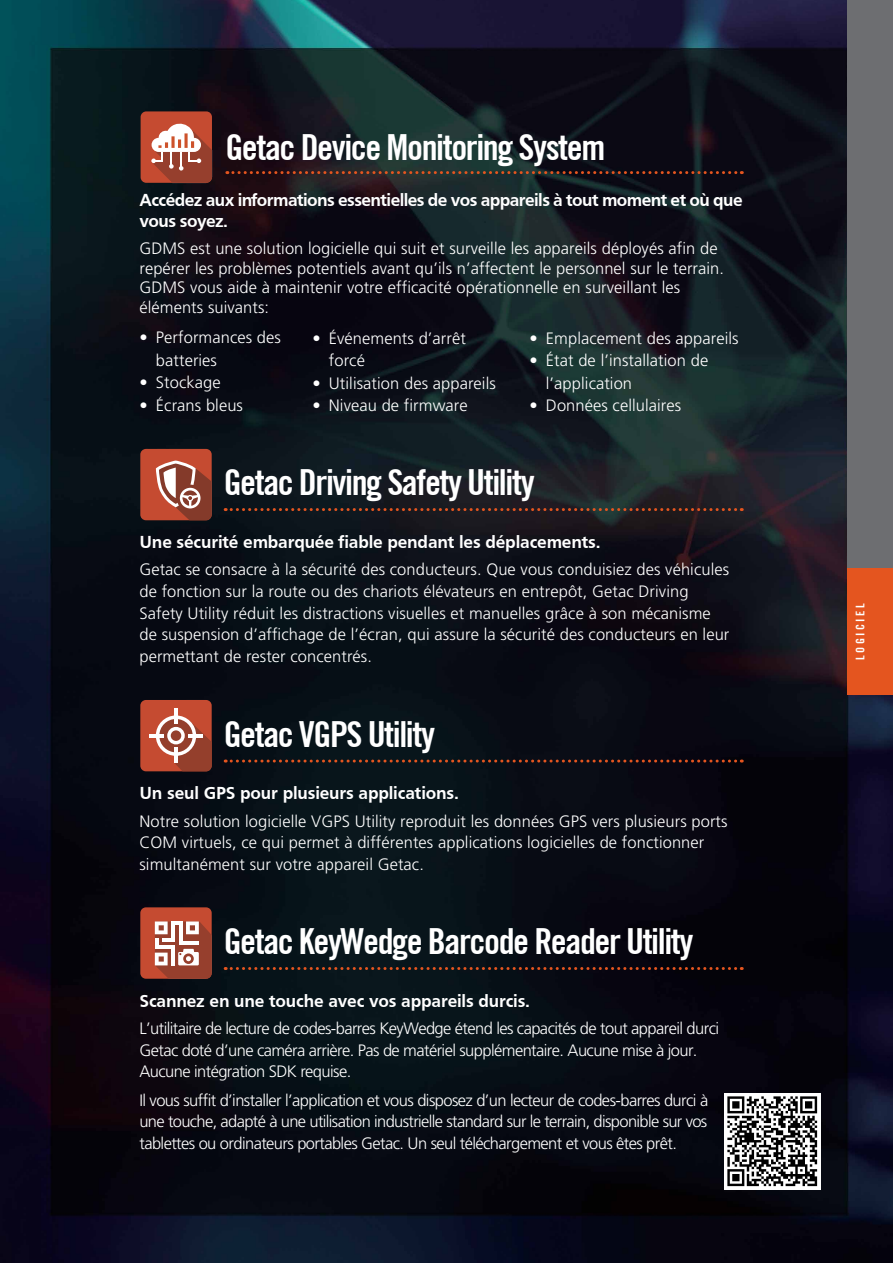
<style>
.page{position:relative;width:893px;height:1263px;background:#fff}
.page>*{position:absolute;margin:0;border:0;box-sizing:border-box;transform-origin:0 0}
.t1{font:700 condensed 36px "Trade Gothic No.20";letter-spacing:-.04em;color:#fff}
.t2{font:700 18px "Frutiger";letter-spacing:-.01em;color:#fff}
.t3{font:700 18px/21px "Frutiger";letter-spacing:-.03em;color:#fff}
.t4{font:300 16.5px/21.8px "Frutiger";letter-spacing:.005em;color:#fff}
.t5{font:300 16.5px/21.8px "Frutiger";letter-spacing:-.035em;color:#fff}
.t6{font:700 condensed 12px "Trade Gothic No.20";letter-spacing:.2em;color:#fff}
</style>
<div class="page">
<img style="left:0;top:0;width:893px;height:1263px">
<img style="left:724px;top:1093px;width:96px;height:96px">
<div style="left:848px;top:567px;width:45px;height:128px;background:#e4551f"></div>
<div style="left:848px;top:0;width:45px;height:567px;background:#6d6e71"></div>
<svg style="left:225px;top:967px;width:517px;height:3px;background:#592818"></svg>
<div style="left:140px;top:907px;width:72px;height:72px;background:#c54b31;border-radius:6px"></div>
<svg style="left:155px;top:921px;width:57px;height:58px;background:#bb8074"></svg>
<svg style="left:225px;top:759px;width:517px;height:3px;background:#4f2518"></svg>
<div style="left:140px;top:700px;width:72px;height:71px;background:#c54b31;border-radius:6px"></div>
<svg style="left:156px;top:715px;width:56px;height:56px"></svg>
<hr style="left:174px;top:748px;width:4px;height:15px;background:#fff">
<hr style="left:149px;top:734px;width:14px;height:3px;background:#fff">
<hr style="left:189px;top:734px;width:14px;height:3px;background:#fff">
<hr style="left:174px;top:709px;width:4px;height:15px;background:#fff">
<svg style="left:225px;top:508px;width:517px;height:3px;background:#643020"></svg>
<div style="left:140px;top:449px;width:72px;height:71px;background:#c54b31;border-radius:6px"></div>
<svg style="left:156px;top:460px;width:56px;height:60px"></svg>
<svg style="left:227px;top:171px;width:515px;height:3px;background:#643220"></svg>
<div style="left:141px;top:111px;width:71px;height:72px;background:#c54b31;border-radius:6px"></div>
<svg style="left:151px;top:123px;width:61px;height:60px"></svg>
<svg style="left:184px;top:133px;width:4px;height:15px"></svg>
<h1 class="t1" style="left:225px;top:125px;width:382px">Getac Device Monitoring System</h1>
<p class="t3" style="left:139px;top:190px;width:605px">Accédez aux informations essentielles de vos appareils à tout moment et où que vous soyez.</p>
<p class="t4" style="left:139px;top:239px;width:586px;line-height:19.5px">GDMS est une solution logicielle qui suit et surveille les appareils déployés afin de repérer les problèmes potentiels avant qu’ils n’affectent le personnel sur le terrain.<br>GDMS vous aide à maintenir votre efficacité opérationnelle en surveillant les éléments suivants:</p>
<p class="t4" style="left:529px;top:327px;width:211px">• Emplacement des appareils</p>
<p class="t4" style="left:546px;top:349px;width:164px;line-height:22.5px;text-indent:-16px">• État de l’installation de l’application</p>
<p class="t4" style="left:529px;top:395px;width:153px">• Données cellulaires</p>
<p class="t4" style="left:329px;top:327px;width:139px;line-height:22.5px;text-indent:-16px">• Événements d’arrêt forcé</p>
<p class="t4" style="left:312px;top:372px;width:185px">• Utilisation des appareils</p>
<p class="t4" style="left:312px;top:395px;width:157px">• Niveau de firmware</p>
<p class="t4" style="left:156px;top:326px;width:126px;line-height:22.5px;text-indent:-16px">• Performances des batteries</p>
<p class="t4" style="left:139px;top:372px;width:83px">• Stockage</p>
<p class="t4" style="left:139px;top:394px;width:105px">• Écrans bleus</p>
<h1 class="t1" style="left:224px;top:461px;width:312px">Getac Driving Safety Utility</h1>
<p class="t2" style="left:139px;top:531px;width:463px">Une sécurité embarquée fiable pendant les déplacements.</p>
<p class="t4" style="left:139px;top:558px;width:591px">Getac se consacre à la sécurité des conducteurs. Que vous conduisiez des véhicules de fonction sur la route ou des chariots élévateurs en entrepôt, Getac Driving Safety Utility réduit les distractions visuelles et manuelles grâce à son mécanisme de suspension d’affichage de l’écran, qui assure la sécurité des conducteurs en leur permettant de rester concentrés.</p>
<h1 class="t1" style="left:224px;top:712px;width:213px">Getac VGPS Utility</h1>
<p class="t2" style="left:139px;top:783px;width:321px">Un seul GPS pour plusieurs applications.</p>
<p class="t4" style="left:139px;top:810px;width:590px">Notre solution logicielle VGPS Utility reproduit les données GPS vers plusieurs ports<br>COM virtuels, ce qui permet à différentes applications logicielles de fonctionner simultanément sur votre appareil Getac.</p>
<h1 class="t1" style="left:224px;top:920px;width:471px">Getac KeyWedge Barcode Reader Utility</h1>
<p class="t2" style="left:139px;top:990px;width:392px">Scannez en une touche avec vos appareils durcis.</p>
<p class="t5" style="left:139px;top:1017px;width:581px">L’utilitaire de lecture de codes-barres KeyWedge étend les capacités de tout appareil durci<br>Getac doté d’une caméra arrière. Pas de matériel supplémentaire. Aucune mise à jour.<br>Aucune intégration SDK requise.</p>
<p class="t4" style="left:139px;top:1089px;width:570px;text-align:justify">Il vous suffit d’installer l’application et vous disposez d’un lecteur de codes-barres durci à une touche, adapté à une utilisation industrielle standard sur le terrain, disponible sur vos tablettes ou ordinateurs portables Getac. Un seul téléchargement et vous êtes prêt.</p>
<p class="t6" style="left:853px;top:659px;width:58px;rotate:-90deg">LOGICIEL</p>
</div>
